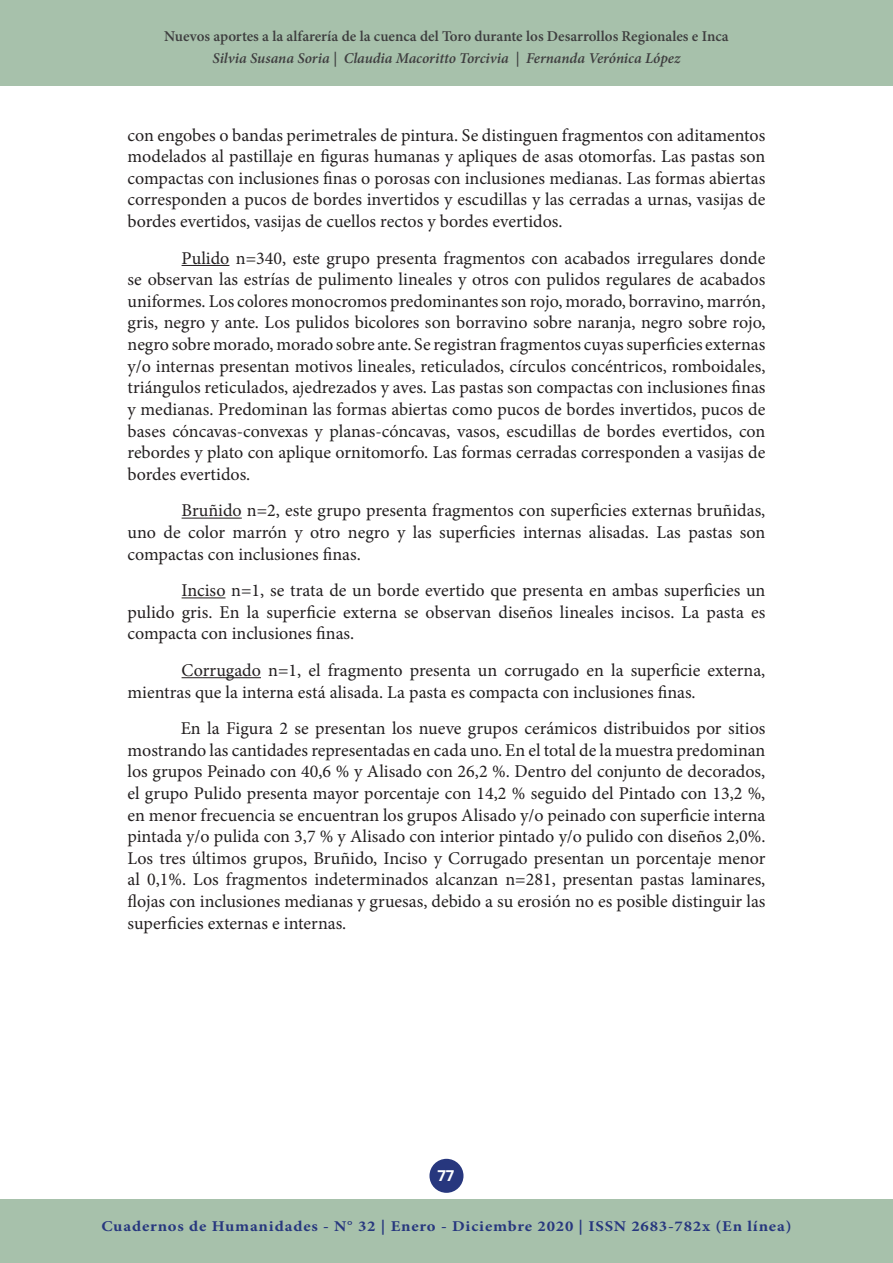
<style>
.page{position:relative;width:893px;height:1263px;background:#fff}
.page>*{position:absolute;margin:0;border:0;box-sizing:border-box;transform-origin:0 0}
.t1{font:18px/21.6px "Minion Pro";color:#231f20;text-align:justify}
.t2{font:600 15px "Minion Pro";color:#3e3e3f}
.t3{font:700 15px "Minion Pro";letter-spacing:.05em;color:#27377e;scale:1.11 1}
.t4{font:italic 600 15px "Minion Pro";letter-spacing:-.005em;color:#3e3e3f}
.t5{font:700 15px "Open Sans";color:#fff}
</style>
<div class="page">
<div style="left:429px;top:1159px;width:34px;height:34px;background:#27377e;border-radius:50%"></div>
<div style="left:0;top:0;width:893px;height:85px;background:#a7c1ab"></div>
<div style="left:0;top:1199px;width:893px;height:64px;background:#a7c1ab"></div>
<hr style="left:182px;top:265px;width:47px;height:1px;background:#231f20">
<hr style="left:182px;top:518px;width:60px;height:1px;background:#231f20">
<hr style="left:182px;top:597px;width:43px;height:1px;background:#231f20">
<hr style="left:182px;top:677px;width:79px;height:1px;background:#231f20">
<p class="t2" style="left:164px;top:26px;width:566px">Nuevos aportes a la alfarería de la cuenca del Toro durante los Desarrollos Regionales e Inca</p>
<p class="t4" style="left:213px;top:48px;width:469px">Silvia Susana Soria | Claudia Macoritto Torcivia | Fernanda Verónica López</p>
<p class="t1" style="left:128px;top:124px;width:639px">con engobes o bandas perimetrales de pintura. Se distinguen fragmentos con aditamentos modelados al pastillaje en figuras humanas y apliques de asas otomorfas. Las pastas son compactas con inclusiones finas o porosas con inclusiones medianas. Las formas abiertas corresponden a pucos de bordes invertidos y escudillas y las cerradas a urnas, vasijas de bordes evertidos, vasijas de cuellos rectos y bordes evertidos.</p>
<p class="t1" style="left:128px;top:247px;width:639px;text-indent:54px">Pulido n=340, este grupo presenta fragmentos con acabados irregulares donde se observan las estrías de pulimento lineales y otros con pulidos regulares de acabados uniformes. Los colores monocromos predominantes son rojo, morado, borravino, marrón, gris, negro y ante. Los pulidos bicolores son borravino sobre naranja, negro sobre rojo, negro sobre morado, morado sobre ante. Se registran fragmentos cuyas superficies externas y/o internas presentan motivos lineales, reticulados, círculos concéntricos, romboidales, triángulos reticulados, ajedrezados y aves. Las pastas son compactas con inclusiones finas y medianas. Predominan las formas abiertas como pucos de bordes invertidos, pucos de bases cóncavas-convexas y planas-cóncavas, vasos, escudillas de bordes evertidos, con rebordes y plato con aplique ornitomorfo. Las formas cerradas corresponden a vasijas de bordes evertidos.</p>
<p class="t1" style="left:128px;top:500px;width:639px;text-indent:54px">Bruñido n=2, este grupo presenta fragmentos con superficies externas bruñidas, uno de color marrón y otro negro y las superficies internas alisadas. Las pastas son compactas con inclusiones finas.</p>
<p class="t1" style="left:128px;top:580px;width:639px;text-indent:54px">Inciso n=1, se trata de un borde evertido que presenta en ambas superficies un pulido gris. En la superficie externa se observan diseños lineales incisos. La pasta es compacta con inclusiones finas.</p>
<p class="t1" style="left:128px;top:659px;width:639px;text-indent:54px">Corrugado n=1, el fragmento presenta un corrugado en la superficie externa, mientras que la interna está alisada. La pasta es compacta con inclusiones finas.</p>
<p class="t1" style="left:128px;top:718px;width:639px;text-indent:53px">En la Figura 2 se presentan los nueve grupos cerámicos distribuidos por sitios mostrando las cantidades representadas en cada uno. En el total de la muestra predominan los grupos Peinado con 40,6 % y Alisado con 26,2 %. Dentro del conjunto de decorados, el grupo Pulido presenta mayor porcentaje con 14,2 % seguido del Pintado con 13,2 %, en menor frecuencia se encuentran los grupos Alisado y/o peinado con superficie interna pintada y/o pulida con 3,7 % y Alisado con interior pintado y/o pulido con diseños 2,0%.<br>Los tres últimos grupos, Bruñido, Inciso y Corrugado presentan un porcentaje menor al 0,1%. Los fragmentos indeterminados alcanzan n=281, presentan pastas laminares, flojas con inclusiones medianas y gruesas, debido a su erosión no es posible distinguir las superficies externas e internas.</p>
<p class="t5" style="left:437px;top:1165px;width:19px">77</p>
<p class="t3" style="left:101px;top:1216px;width:623px">Cuadernos de Humanidades - N° 32 | Enero - Diciembre 2020 | ISSN 2683-782x (En línea)</p>
</div>
